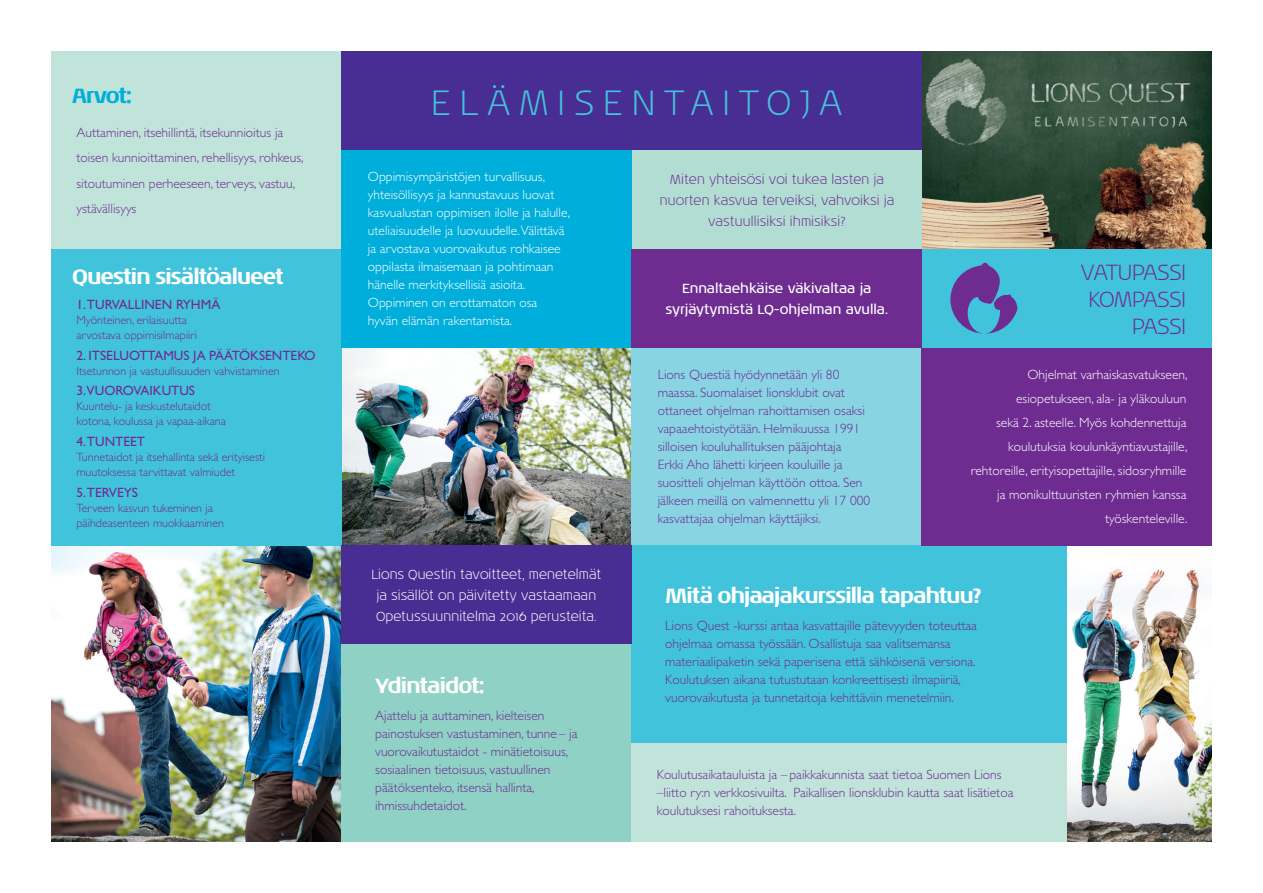
<style>
.page{position:relative;width:1263px;height:893px;background:#fff}
.page>*{position:absolute;margin:0;border:0;box-sizing:border-box;transform-origin:0 0}
.t1{font:300 36px "Noa LT Std";letter-spacing:.24em;color:#42c3dc}
.t2{font:300 22.5px/27px "Noa LT Std";letter-spacing:-.025em;color:#6e2c91;text-align:right}
.t3{font:700 21px "Noa LT Std";letter-spacing:-.065em;color:#fff}
.t4{font:700 21px "Noa LT Std";letter-spacing:-.065em;color:#00aedc}
.t5{font:300 13.5px/18px "Gill Sans Std";color:#6e2c91}
.t6{font:300 13.5px/18px "Gill Sans Std";color:#fff}
.t7{font:300 13.5px/21px "Noa LT Std";color:#fff;text-align:center}
.t8{font:300 13.5px/21px "Noa LT Std";color:#6e2c91;text-align:center}
.t9{font:13.5px "Gill Sans Std";color:#6e2c91}
.t10{font:13.5px/21px "Noa LT Std";letter-spacing:-.01em;color:#fff;text-align:center}
.t11{font:300 12px/15px "Gill Sans Std";color:#6e2c91}
</style>
<div class="page">
<img style="left:922px;top:51px;width:290px;height:198px">
<img style="left:51px;top:545px;width:290px;height:297px">
<img style="left:341px;top:348px;width:290px;height:197px">
<img style="left:1067px;top:545px;width:145px;height:297px">
<div style="left:51px;top:51px;width:290px;height:198px;background:#c0e3da"></div>
<div style="left:631px;top:150px;width:291px;height:198px;background:#b1ddd3"></div>
<div style="left:341px;top:644px;width:290px;height:198px;background:#8fd1c5"></div>
<div style="left:631px;top:348px;width:291px;height:197px;background:#88d4e2"></div>
<div style="left:51px;top:249px;width:290px;height:296px;background:#42c3dc"></div>
<div style="left:631px;top:545px;width:436px;height:198px;background:#42c3dc"></div>
<div style="left:631px;top:743px;width:436px;height:99px;background:#c0e3da"></div>
<div style="left:922px;top:249px;width:290px;height:99px;background:#42c3dc"></div>
<div style="left:341px;top:150px;width:290px;height:198px;background:#00aedc"></div>
<div style="left:922px;top:348px;width:290px;height:197px;background:#6e2c91"></div>
<div style="left:341px;top:545px;width:290px;height:99px;background:#482e92"></div>
<div style="left:342px;top:51px;width:580px;height:99px;background:#482e92"></div>
<svg style="left:950px;top:263px;width:67px;height:71px"></svg>
<div style="left:632px;top:249px;width:290px;height:99px;background:#6e2c91"></div>
<h3 class="t4" style="left:72px;top:82px;width:61px">Arvot:</h3>
<p class="t5" style="left:77px;top:120px;width:229px;line-height:25.5px">Auttaminen, itsehillintä, itsekunnioitus ja toisen kunnioittaminen, rehellisyys, rohkeus, sitoutuminen perheeseen, terveys, vastuu, ystävällisyys</p>
<h3 class="t3" style="left:72px;top:263px;width:213px">Questin sisältöalueet</h3>
<p class="t9" style="left:77px;top:296px;width:145px">1.TURVALLINEN RYHMÄ</p>
<p class="t11" style="left:77px;top:312px;width:122px">Myönteinen, erilaisuutta arvostava oppimisilmapiiri</p>
<p class="t9" style="left:77px;top:347px;width:241px">2. ITSELUOTTAMUS JA PÄÄTÖKSENTEKO</p>
<p class="t11" style="left:77px;top:363px;width:205px">Itsetunnon ja vastuullisuuden vahvistaminen</p>
<p class="t9" style="left:77px;top:383px;width:120px">3.VUOROVAIKUTUS</p>
<p class="t11" style="left:77px;top:399px;width:151px">Kuuntelu- ja keskustelutaidot kotona, koulussa ja vapaa-aikana</p>
<p class="t9" style="left:77px;top:434px;width:70px">4.TUNTEET</p>
<p class="t11" style="left:77px;top:450px;width:190px">Tunnetaidot ja itsehallinta sekä erityisesti muutoksessa tarvittavat valmiudet</p>
<p class="t9" style="left:77px;top:484px;width:63px">5.TERVEYS</p>
<p class="t11" style="left:77px;top:500px;width:149px">Terveen kasvun tukeminen ja päihdeasenteen muokkaaminen</p>
<h1 class="t1" style="left:431px;top:80px;width:412px">ELÄMISENTAITOJA</h1>
<p class="t6" style="left:368px;top:168px;width:204px">Oppimisympäristöjen turvallisuus, yhteisöllisyys ja kannustavuus luovat kasvualustan oppimisen ilolle ja halulle, uteliaisuudelle ja luovuudelle.Välittävä ja arvostava vuorovaikutus rohkaisee oppilasta ilmaisemaan ja pohtimaan hänelle merkityksellisiä asioita.<br>Oppiminen on erottamaton osa hyvän elämän rakentamista.</p>
<p class="t8" style="left:660px;top:169px;width:236px">Miten yhteisösi voi tukea lasten ja nuorten kasvua terveiksi, vahvoiksi ja vastuullisiksi ihmisiksi?</p>
<p class="t10" style="left:665px;top:278px;width:224px">Ennaltaehkäise väkivaltaa ja syrjäytymistä LQ-ohjelman avulla.</p>
<p class="t5" style="left:658px;top:366px;width:214px">Lions Questiä hyödynnetään yli 80 maassa. Suomalaiset lionsklubit ovat ottaneet ohjelman rahoittamisen osaksi vapaaehtoistyötään. Helmikuussa 1991 silloisen kouluhallituksen pääjohtaja Erkki Aho lähetti kirjeen kouluille ja suositteli ohjelman käyttöön ottoa. Sen jälkeen meillä on valmennettu yli 17 000 kasvattajaa ohjelman käyttäjiksi.</p>
<h2 class="t2" style="left:1081px;top:259px;width:107px">VATUPASSI<br>KOMPASSI<br>PASSI</h2>
<p class="t6" style="left:971px;top:363px;width:218px;line-height:24px;text-align:right">Ohjelmat varhaiskasvatukseen, esiopetukseen, ala- ja yläkouluun<br>sekä 2. asteelle. Myös kohdennettuja koulutuksia koulunkäyntiavustajille, rehtoreille, erityisopettajille, sidosryhmille ja monikulttuuristen ryhmien kanssa työskenteleville.</p>
<p class="t7" style="left:371px;top:564px;width:232px">Lions Questin tavoitteet, menetelmät ja sisällöt on päivitetty vastaamaan<br>Opetussuunnitelma 2016 perusteita.</p>
<h3 class="t3" style="left:375px;top:673px;width:111px">Ydintaidot:</h3>
<p class="t5" style="left:375px;top:706px;width:204px">Ajattelu ja auttaminen, kielteisen painostuksen vastustaminen, tunne – ja vuorovaikutustaidot - minätietoisuus, sosiaalinen tietoisuus, vastuullinen päätöksenteko, itsensä hallinta, ihmissuhdetaidot.</p>
<h3 class="t3" style="left:665px;top:583px;width:319px">Mitä ohjaajakurssilla tapahtuu?</h3>
<p class="t5" style="left:665px;top:616px;width:313px">Lions Quest -kurssi antaa kasvattajille pätevyyden toteuttaa ohjelmaa omassa työssään. Osallistuja saa valitsemansa materiaalipaketin sekä paperisena että sähköisenä versiona.<br>Koulutuksen aikana tutustutaan konkreettisesti ilmapiiriä, vuorovaikutusta ja tunnetaitoja kehittäviin menetelmiin.</p>
<p class="t5" style="left:657px;top:766px;width:358px">Koulutusaikatauluista ja –paikkakunnista saat tietoa Suomen Lions –liitto ry:n verkkosivuilta. Paikallisen lionsklubin kautta saat lisätietoa koulutuksesi rahoituksesta.</p>
</div>
